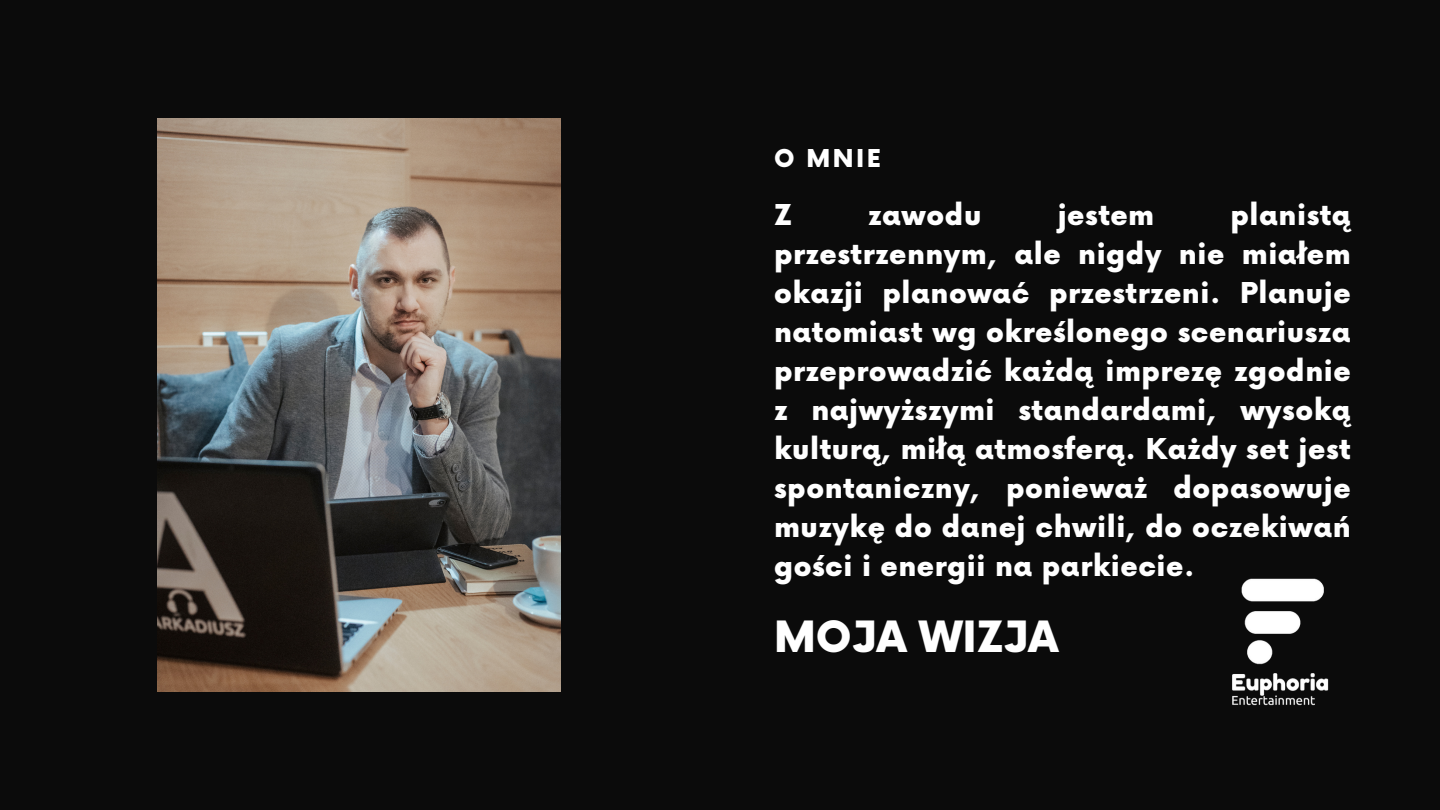
<style>
.page{position:relative;width:1440px;height:810px;background:#0b0b0b}
.page>*{position:absolute;margin:0;border:0;box-sizing:border-box;transform-origin:0 0}
.t1{font:900 42px "Now";color:#fff}
.t2{font:900 28px/39px "Now";letter-spacing:.02em;color:#fff;text-align:justify}
.t3{font:900 24px "Now";color:#fff}
</style>
<div class="page">
<img style="left:157px;top:118px;width:403px;height:574px">
<img style="left:1232px;top:578px;width:97px;height:128px">
<h1 class="t3" style="left:774px;top:145px;width:108px">O MNIE</h1>
<p class="t2" style="left:774px;top:197px;width:578px;text-indent:456px">planistą przestrzennym, ale nigdy nie miałem okazji planować przestrzeni. Planuje natomiast wg określonego scenariusza przeprowadzić każdą imprezę zgodnie z najwyższymi standardami, wysoką kulturą, miłą atmosferą. Każdy set jest spontaniczny, ponieważ dopasowuje muzykę do danej chwili, do oczekiwań gości i energii na parkiecie.</p>
<p class="t2" style="left:774px;top:197px;width:19px">Z</p>
<p class="t2" style="left:868px;top:197px;width:115px">zawodu</p>
<p class="t2" style="left:1058px;top:197px;width:98px">jestem</p>
<h2 class="t1" style="left:774px;top:614px;width:286px">MOJA WIZJA</h2>
</div>
